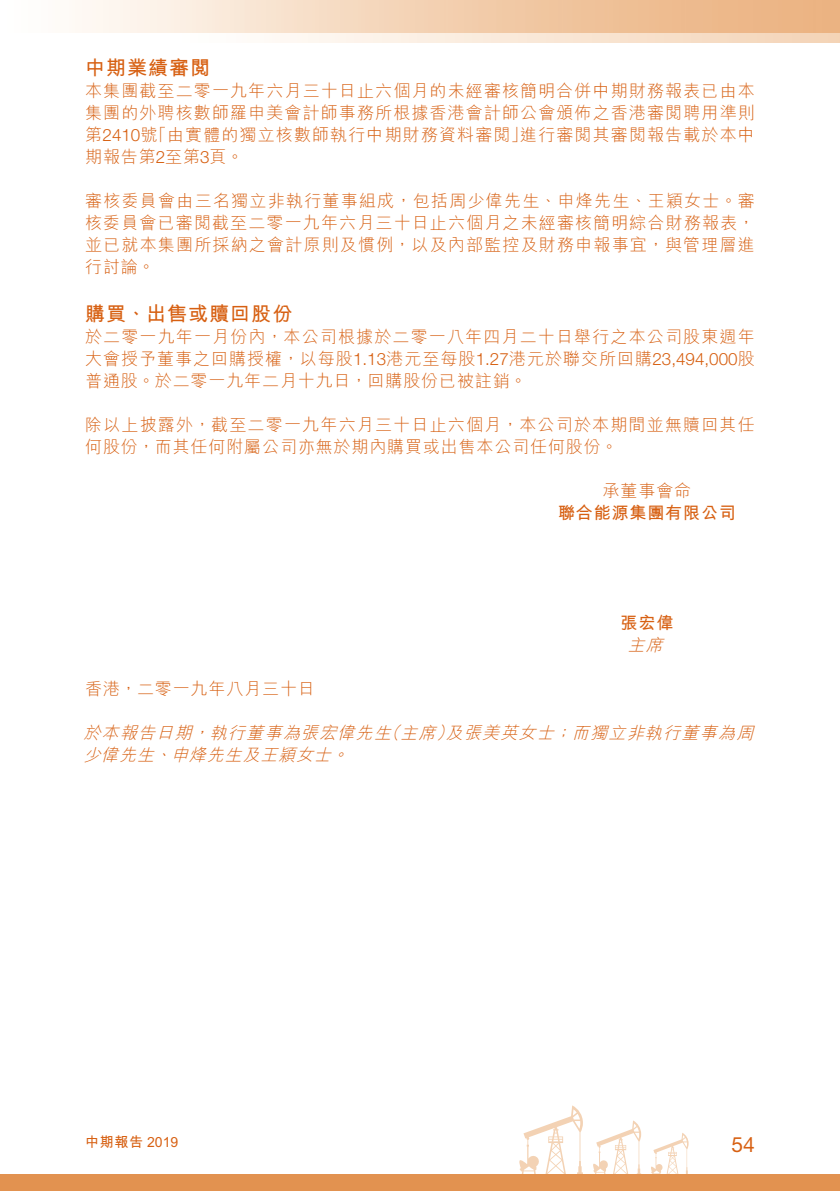
<style>
.page{position:relative;width:840px;height:1191px;background:#fff}
.page>*{position:absolute;margin:0;border:0;box-sizing:border-box;transform-origin:0 0}
.t1{font:21px "Helvetica Neue LT Std";color:#d76012}
.t2{font:20px "M Hei HK Bold E Ten B5 H";letter-spacing:.05em;color:#d76012}
.t3{font:17px/22px "M Hei HK Light E Ten B5 H";letter-spacing:.065em;color:#d76012;text-align:justify}
.t4{font:italic 17px/22px "M Hei HK Light E Ten B5 H";color:#d76012}
.t5{font:17px "M Hei HK Bold E Ten B5 H";letter-spacing:.05em;color:#d76012}
.t6{font:14px "M Hei HK Bold E Ten B5 H";letter-spacing:.025em;color:#d76012}
.s1{font-family:"Helvetica Neue LT Std";font-weight:300}
</style>
<div class="page">
<svg style="left:275px;top:33px;width:564px;height:9px;background:#f8e6d5"></svg>
<div style="left:0;top:0;width:170px;height:33px;background:#fef8f3"></div>
<svg style="left:518px;top:1105px;width:66px;height:70px"></svg>
<svg style="left:592px;top:1120px;width:50px;height:55px"></svg>
<svg style="left:650px;top:1133px;width:39px;height:42px"></svg>
<div style="left:0;top:1175px;width:839px;height:16px;background:#e29250"></div>
<p class="t2" style="left:85px;top:60px;width:126px">中期業績審閱</p>
<p class="t3" style="left:85px;top:82px;width:670px">本集團截至二零一九年六月三十日止六個月的未經審核簡明合併中期財務報表已由本集團的外聘核數師羅申美會計師事務所根據香港會計師公會頒佈之香港審閱聘用準則第<span class="s1">2410</span>號「由實體的獨立核數師執行中期財務資料審閱」進行審閱其審閱報告載於本中期報告第<span class="s1">2</span>至第<span class="s1">3</span>頁。</p>
<p class="t3" style="left:85px;top:192px;width:670px">審核委員會由三名獨立非執行董事組成，包括周少偉先生、申烽先生、王穎女士。審核委員會已審閱截至二零一九年六月三十日止六個月之未經審核簡明綜合財務報表，並已就本集團所採納之會計原則及慣例，以及內部監控及財務申報事宜，與管理層進行討論。</p>
<p class="t2" style="left:85px;top:306px;width:209px">購買、出售或贖回股份</p>
<p class="t3" style="left:85px;top:328px;width:670px">於二零一九年一月份內，本公司根據於二零一八年四月二十日舉行之本公司股東週年大會授予董事之回購授權，以每股<span class="s1">1.13</span>港元至每股<span class="s1">1.27</span>港元於聯交所回購<span class="s1">23,494,000</span>股普通股。於二零一九年二月十九日，回購股份已被註銷。</p>
<p class="t3" style="left:85px;top:416px;width:670px">除以上披露外，截至二零一九年六月三十日止六個月，本公司於本期間並無贖回其任何股份，而其任何附屬公司亦無於期內購買或出售本公司任何股份。</p>
<p class="t3" style="left:602px;top:482px;width:90px">承董事會命</p>
<p class="t5" style="left:557px;top:506px;width:179px">聯合能源集團有限公司</p>
<p class="t5" style="left:620px;top:616px;width:54px">張宏偉</p>
<p class="t4" style="left:627px;top:636px;width:40px">主席</p>
<p class="t3" style="left:85px;top:680px;width:231px">香港，二零一九年八月三十日</p>
<p class="t4" style="left:83px;top:724px;width:674px">於本報告日期，執行董事為張宏偉先生（主席）及張美英女士；而獨立非執行董事為周少偉先生、申烽先生及王穎女士。</p>
<p class="t6" style="left:85px;top:1136px;width:95px">中期報告 2019</p>
<p class="t1" style="left:731px;top:1136px;width:25px">54</p>
</div>
